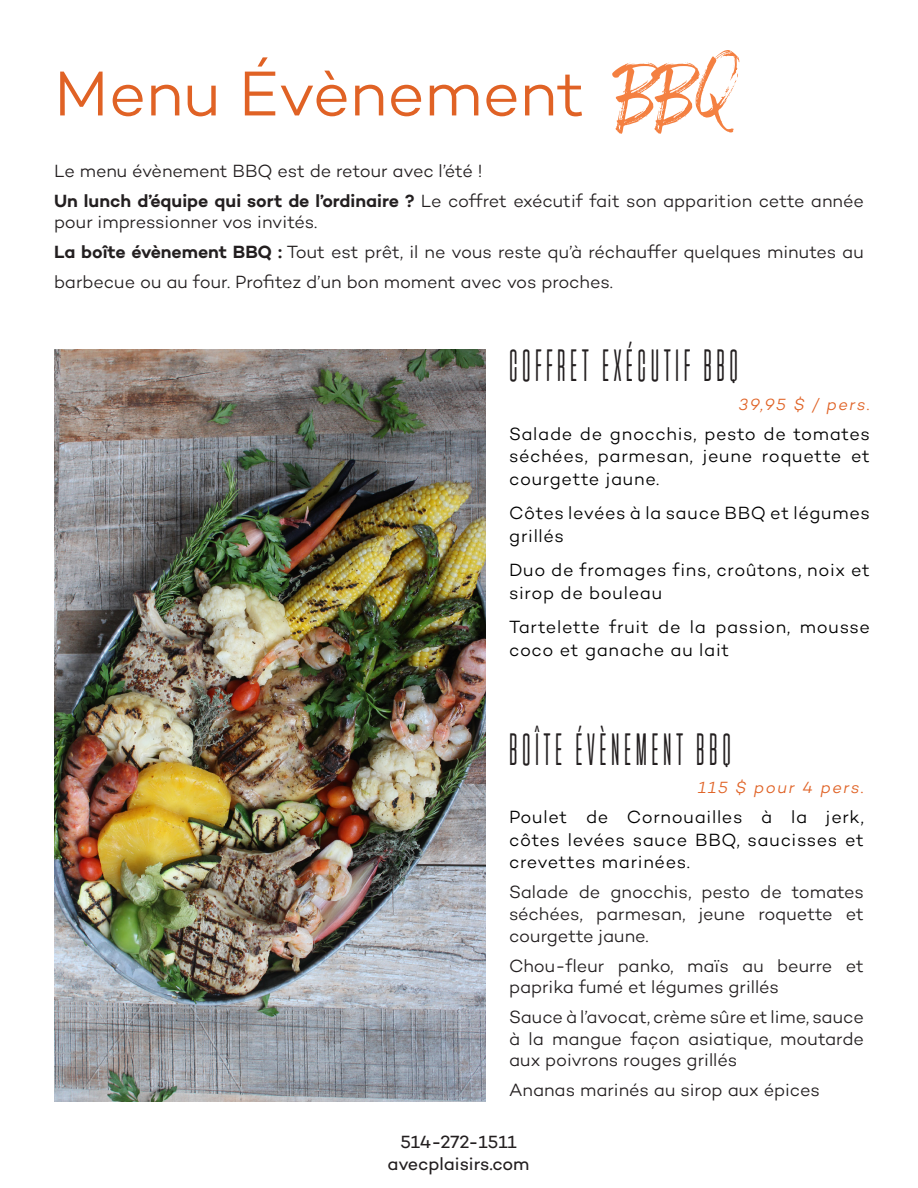
<style>
.page{position:relative;width:918px;height:1188px;background:#fff}
.page>*{position:absolute;margin:0;border:0;box-sizing:border-box;transform-origin:0 0}
.t1{font:300 64.5px "Campton";letter-spacing:-.01em;color:#e06225}
.t2{font:200 45px "Cinematografica";letter-spacing:.1em;color:#231f20}
.t3{font:300 18px/21.6px "Campton";letter-spacing:-.005em;color:#231f20}
.t4{font:300 18px/22.5px "Campton";letter-spacing:.035em;color:#000}
.t5{font:18px "Campton";letter-spacing:-.005em;color:#231f20}
.t6{font:italic 300 16.5px "Campton";letter-spacing:.09em;color:#e06225}
.s1{font-family:"Blastimo";font-weight:400;font-size:84px;color:#f48041}
.s2{font-weight:600}
</style>
<div class="page">
<img style="left:54px;top:349px;width:432px;height:753px">
<p class="t1" style="left:54px;top:53px;width:680px">Menu Évènement <span class="s1">BBQ</span></p>
<p class="t3" style="left:54px;top:159px;width:430px">Le menu évènement BBQ est de retour avec l’été !</p>
<p class="t3" style="left:54px;top:189px;width:811px"><span class="s2">Un lunch d’équipe qui sort de l’ordinaire ?</span> Le coffret exécutif fait son apparition cette année pour impressionner vos invités.</p>
<p class="t3" style="left:54px;top:237px;width:811px;line-height:30px"><span class="s2">La boîte évènement BBQ :</span> Tout est prêt, il ne vous reste qu’à réchauffer quelques minutes au barbecue ou au four. Profitez d’un bon moment avec vos proches.</p>
<p class="t2" style="left:509px;top:342px;width:230px">COFFRET EXÉCUTIF BBQ</p>
<p class="t6" style="left:739px;top:394px;width:132px">39,95 $ / pers.</p>
<p class="t4" style="left:509px;top:422px;width:362px;text-align:justify">Salade de gnocchis, pesto de tomates séchées, parmesan, jeune roquette et courgette jaune.</p>
<p class="t4" style="left:509px;top:502px;width:362px">Côtes levées à la sauce BBQ et légumes grillés</p>
<p class="t4" style="left:509px;top:559px;width:362px">Duo de fromages fins, croûtons, noix et sirop de bouleau</p>
<p class="t4" style="left:509px;top:616px;width:362px">Tartelette fruit de la passion, mousse coco et ganache au lait</p>
<p class="t2" style="left:509px;top:726px;width:223px">BOÎTE ÉVÈNEMENT BBQ</p>
<p class="t6" style="left:698px;top:777px;width:167px">115 $ pour 4 pers.</p>
<p class="t4" style="left:509px;top:806px;width:356px;text-align:justify">Poulet de Cornouailles à la jerk, côtes levées sauce BBQ, saucisses et crevettes marinées.</p>
<p class="t3" style="left:509px;top:881px;width:356px;text-align:justify">Salade de gnocchis, pesto de tomates séchées, parmesan, jeune roquette et courgette jaune.</p>
<p class="t3" style="left:509px;top:954px;width:356px">Chou-fleur panko, maïs au beurre et paprika fumé et légumes grillés</p>
<p class="t3" style="left:509px;top:1006px;width:356px;text-align:justify">Sauce à l’avocat, crème sûre et lime, sauce à la mangue façon asiatique, moutarde aux poivrons rouges grillés</p>
<p class="t3" style="left:509px;top:1079px;width:312px">Ananas marinés au sirop aux épices</p>
<p class="t5" style="left:400px;top:1131px;width:118px">514-272-1511</p>
<p class="t5" style="left:388px;top:1153px;width:144px">avecplaisirs.com</p>
</div>
